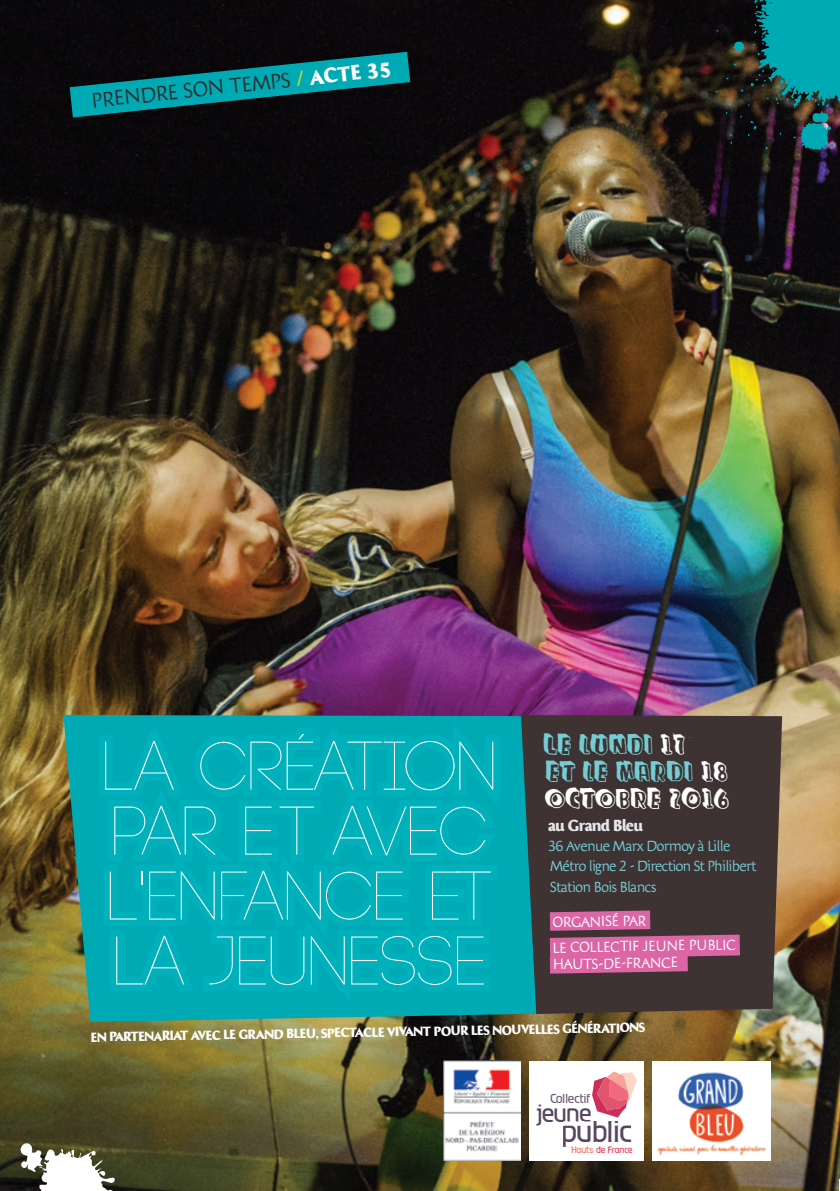
<style>
.page{position:relative;width:840px;height:1191px;background:#fff}
.page>*{position:absolute;margin:0;border:0;box-sizing:border-box;transform-origin:0 0}
.t1{font:300 68.6px/65px "Code";color:#fff}
.Titre_1{font:28px "Zupagargonizer T";color:#75cdd4}
.Titre_1-2{font:28px "Zupagargonizer T";color:#fff}
.t2{font:500 26.8px "Prosper";color:#594760}
.t3{font:500 22px "Prosper";color:#594760}
.t4{font:20.2px "BEBOP";color:#312f30}
.Titre_1-3{font:700 15.4px "BEBOP";letter-spacing:-.04em;color:#e6e7e9}
.Titre_1-4{font:14px "BEBOP";letter-spacing:-.04em;color:#75cdd4}
.t5{font:14px "BEBOP";color:#fff}
.Titre_1-5{font:700 12.8px "BEBOP";color:#fff}
.t6{font:500 11.4px "Prosper";letter-spacing:.01em;color:#706075}
.t7{font:500 8.4px "Prosper";color:#ee3b5d}
.t8{font:500 8.4px "Prosper";color:#f2766d}
.s1{font-weight:700;color:#c6d92d}
.s2{font-weight:700;color:#fff}
.s3{color:#fff}
.s4{color:#ee3b5d}
.s5{color:#f2766d}
</style>
<div class="page">
<img style="left:0;top:0;width:839px;height:1191px">
<svg style="left:62px;top:714px;width:505px;height:309px;background:#309485"></svg>
<svg style="left:520px;top:715px;width:261px;height:299px;background:#3f3939"></svg>
<svg style="left:20px;top:1142px;width:101px;height:49px"></svg>
<div style="left:92px;top:701px;width:414px;height:323px;background:#00acb7"></div>
<svg style="left:549px;top:910px;width:190px;height:63px;background:#a5537e"></svg>
<svg style="left:725px;top:0;width:114px;height:150px;background:#145b5e"></svg>
<svg style="left:69px;top:51px;width:342px;height:68px;background:#054f56"></svg>
<div style="left:651px;top:1061px;width:118px;height:99px;background:#fff"></div>
<img style="left:657px;top:1072px;width:109px;height:83px">
<img style="left:443px;top:1061px;width:77px;height:99px">
<div style="left:529px;top:1061px;width:113px;height:99px;background:#fff"></div>
<svg style="left:563px;top:1071px;width:73px;height:51px"></svg>
<p class="t4" style="left:90px;top:88px;width:302px;rotate:-6deg">PRENDRE SON TEMPS <span class="s1">/</span> <span class="s2">ACTE 35</span></p>
<p class="t1" style="left:102px;top:735px;width:396px">LA CRÉATION</p>
<p class="t1" style="left:106px;top:800px;width:386px">PAR ET AVEC<br>L'ENFANCE ET</p>
<p class="t1" style="left:113px;top:930px;width:374px">LA JEUNESSE</p>
<p class="Titre_1" style="left:543px;top:728px;width:143px">LE LUNDI <span class="s3">17</span></p>
<p class="Titre_1" style="left:545px;top:755px;width:184px">ET LE MARDI <span class="s3">18</span></p>
<p class="Titre_1-2" style="left:545px;top:782px;width:185px">OCTOBRE 2016</p>
<p class="Titre_1-3" style="left:547px;top:816px;width:97px">au Grand Bleu</p>
<p class="Titre_1-4" style="left:547px;top:838px;width:184px">36 Avenue Marx Dormoy à Lille</p>
<p class="Titre_1-4" style="left:549px;top:858px;width:208px">Métro ligne 2 - Direction St Philibert</p>
<p class="Titre_1-4" style="left:549px;top:878px;width:107px">Station Bois Blancs</p>
<p class="t5" style="left:552px;top:913px;width:94px;rotate:-1deg">ORGANISÉ PAR</p>
<p class="t5" style="left:552px;top:939px;width:184px;rotate:-1deg">LE COLLECTIF JEUNE PUBLIC</p>
<p class="t5" style="left:552px;top:956px;width:126px;rotate:-1deg">HAUTS-DE-FRANCE</p>
<p class="Titre_1-5" style="left:91px;top:1029px;width:555px;rotate:-1deg">EN PARTENARIAT AVEC LE GRAND BLEU, SPECTACLE VIVANT POUR LES NOUVELLES GÉNÉRATIONS</p>
<p class="t6" style="left:550px;top:1090px;width:41px">Collectif</p>
<p class="t2" style="left:561px;top:1114px;width:72px">public</p>
<p class="t8" style="left:571px;top:1144px;width:42px">H t<span class="s4">dF</span></p>
<p class="t3" style="left:536px;top:1098px;width:57px">jeune</p>
<p class="t7" style="left:577px;top:1144px;width:57px"><span class="s5">au s</span> e rance</p>
</div>
